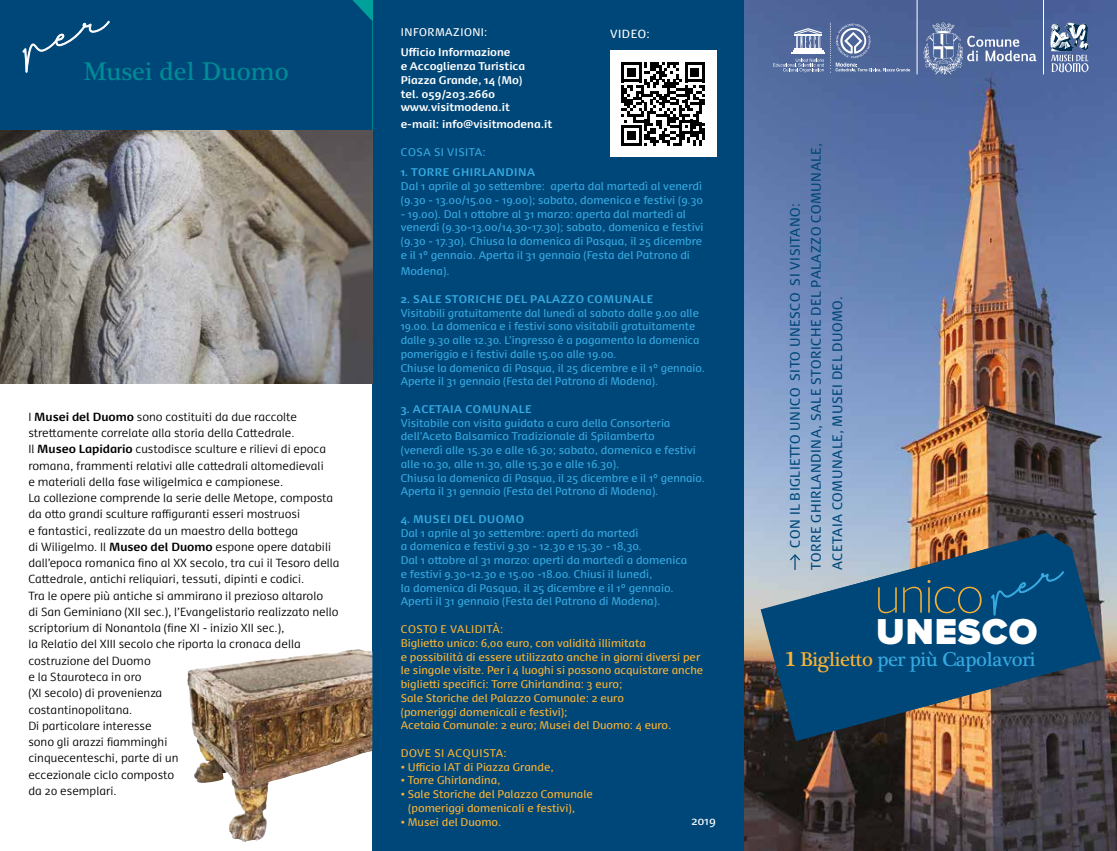
<style>
.page{position:relative;width:1117px;height:851px;background:#fff}
.page>*{position:absolute;margin:0;border:0;box-sizing:border-box;transform-origin:0 0}
.t1{font:100 52.38px "Proxima Nova T";letter-spacing:-.05em;color:#f9b234}
.t2{font:900 37.38px "Proxima Nova";letter-spacing:.025em;color:#fff}
.t3{font:26.25px "Plantagenet Cherokee";color:#008b96}
.t4{font:20.38px "Plantagenet Cherokee";letter-spacing:-.025em;color:#36a9e1}
.t5{font:13px/21.2px "Dancer Pro";letter-spacing:.045em;color:#004779}
.t6{font:300 11.25px/16.2px "Dancer Pro";color:#000}
.t7{font:11.25px "Dancer Pro";letter-spacing:.045em;color:#fff}
.t8{font:10.62px/13.8px "Dancer Pro";color:#36a9e1}
.t9{font:10.62px/13.8px "Dancer Pro";color:#f9b234}
.t10{font:700 10.62px/13.8px "Dancer Pro";color:#fff}
.t11{font:700 10.62px "Dancer Pro";letter-spacing:.045em;color:#36a9e1}
.t12{font:10.62px "Dancer Pro";letter-spacing:.045em;color:#f9b234}
.t13{font:10.62px "Dancer Pro";letter-spacing:.045em;color:#fff}
.t14{font:10.62px "Dancer Pro";letter-spacing:.045em;color:#36a9e1}
.s1{font-weight:700}
.s2{font-size:30.62px;color:#f9b234}
.s3{color:#f9b234}
</style>
<div class="page">
<div style="left:372px;top:0;width:372px;height:850px;background:#004779"></div>
<img style="left:744px;top:0;width:372px;height:850px">
<hr style="left:791px;top:53px;width:33px;height:1px;background:#fff">
<hr style="left:792px;top:51px;width:31px;height:1px;background:#fff">
<svg style="left:794px;top:28px;width:27px;height:22px"></svg>
<svg style="left:772px;top:59px;width:51px;height:13px"></svg>
<svg style="left:829px;top:23px;width:80px;height:50px;background:#6176a4"></svg>
<svg style="left:1050px;top:23px;width:38px;height:49px"></svg>
<img style="left:923px;top:23px;width:113px;height:51px">
<svg style="left:760px;top:532px;width:340px;height:209px;background:#566976"></svg>
<svg style="left:811px;top:532px;width:289px;height:197px;background:#305876"></svg>
<svg style="left:991px;top:571px;width:72px;height:54px;background:#034d80"></svg>
<svg style="left:788px;top:553px;width:13px;height:17px"></svg>
<img style="left:187px;top:649px;width:170px;height:133px">
<hr style="left:916px;top:0;width:1px;height:74px;background:#fff">
<hr style="left:1042px;top:0;width:1px;height:74px;background:#fff">
<div style="left:0;top:0;width:372px;height:130px;background:#004779"></div>
<img style="left:0;top:130px;width:372px;height:254px">
<div style="left:609px;top:51px;width:107px;height:106px;background:#fff"></div>
<svg style="left:621px;top:62px;width:83px;height:83px"></svg>
<svg style="left:18px;top:15px;width:93px;height:74px;background:#0c507f"></svg>
<h3 class="t3" style="left:83px;top:56px;width:207px">Musei del Duomo</h3>
<p class="t6" style="left:28px;top:408px;width:313px">I <span class="s1">Musei del Duomo</span> sono costituiti da due raccolte strettamente correlate alla storia della Cattedrale.<br>Il <span class="s1">Museo Lapidario</span> custodisce sculture e rilievi di epoca romana, frammenti relativi alle cattedrali altomedievali<br>e materiali della fase wiligelmica e campionese.<br>La collezione comprende la serie delle Metope, composta da otto grandi sculture raffiguranti esseri mostruosi<br>e fantastici, realizzate da un maestro della bottega<br>di Wiligelmo. Il <span class="s1">Museo del Duomo</span> espone opere databili dall’epoca romanica fino al XX secolo, tra cui il Tesoro della Cattedrale, antichi reliquiari, tessuti, dipinti e codici.<br>Tra le opere più antiche si ammirano il prezioso altarolo<br>di San Geminiano (XII sec.), l’Evangelistario realizzato nello scriptorium di Nonantola (fine XI - inizio XII sec.),<br>la Relatio del XIII secolo che riporta la cronaca della costruzione del Duomo<br>e la Stauroteca in oro<br>(XI secolo) di provenienza<br>costantinopolitana.<br>Di particolare interesse<br>sono gli arazzi fiamminghi<br>cinquecenteschi, parte di un<br>eccezionale ciclo composto<br>da 20 esemplari.</p>
<p class="t13" style="left:401px;top:25px;width:88px">INFORMAZIONI:</p>
<p class="t10" style="left:400px;top:45px;width:126px">Ufficio Informazione<br>e Accoglienza Turistica<br>Piazza Grande, 14 (Mo) tel. 059/203.2660 www.visitmodena.it</p>
<p class="t10" style="left:400px;top:116px;width:153px">e-mail: info@visitmodena.it</p>
<p class="t14" style="left:401px;top:145px;width:86px">COSA SI VISITA:</p>
<p class="t11" style="left:400px;top:165px;width:136px">1. TORRE GHIRLANDINA</p>
<p class="t8" style="left:400px;top:179px;width:304px">Dal 1 aprile al 30 settembre: aperta dal martedì al venerdì (9.30 - 13.00/15.00 - 19.00); sabato, domenica e festivi (9.30</p>
<p class="t8" style="left:400px;top:206px;width:304px">- 19.00). Dal 1 ottobre al 31 marzo: aperta dal martedì al venerdì (9.30-13.00/14.30-17.30); sabato, domenica e festivi (9.30 - 17.30). Chiusa la domenica di Pasqua, il 25 dicembre e il 1° gennaio. Aperta il 31 gennaio (Festa del Patrono di</p>
<p class="t8" style="left:400px;top:264px;width:50px">Modena).</p>
<p class="t11" style="left:400px;top:291px;width:254px">2. SALE STORICHE DEL PALAZZO COMUNALE</p>
<p class="t8" style="left:400px;top:305px;width:306px">Visitabili gratuitamente dal lunedì al sabato dalle 9.00 alle 19.00. La domenica e i festivi sono visitabili gratuitamente dalle 9.30 alle 12.30. L’ingresso è a pagamento la domenica pomeriggio e i festivi dalle 15.00 alle 19.00.<br>Chiuse la domenica di Pasqua, il 25 dicembre e il 1° gennaio.<br>Aperte il 31 gennaio (Festa del Patrono di Modena).</p>
<p class="t11" style="left:400px;top:401px;width:132px">3. ACETAIA COMUNALE</p>
<p class="t8" style="left:400px;top:415px;width:306px">Visitabile con visita guidata a cura della Consorteria dell’Aceto Balsamico Tradizionale di Spilamberto<br>(venerdì alle 15.30 e alle 16.30; sabato, domenica e festivi alle 10.30, alle 11.30, alle 15.30 e alle 16.30).<br>Chiusa la domenica di Pasqua, il 25 dicembre e il 1° gennaio.<br>Aperta il 31 gennaio (Festa del Patrono di Modena).</p>
<p class="t11" style="left:400px;top:511px;width:125px">4. MUSEI DEL DUOMO</p>
<p class="t8" style="left:400px;top:525px;width:288px">Dal 1 aprile al 30 settembre: aperti da martedì<br>a domenica e festivi 9.30 - 12.30 e 15.30 - 18,30.<br>Dal 1 ottobre al 31 marzo: aperti da martedì a domenica e festivi 9.30-12.30 e 15.00 -18.00. Chiusi il lunedì,<br>la domenica di Pasqua, il 25 dicembre e il 1° gennaio.<br>Aperti il 31 gennaio (Festa del Patrono di Modena).</p>
<p class="t9" style="left:400px;top:621px;width:304px">COSTO E VALIDITÀ:<br>Biglietto unico: 6,00 euro, con validità illimitata<br>e possibilità di essere utilizzato anche in giorni diversi per le singole visite. Per i 4 luoghi si possono acquistare anche biglietti specifici: Torre Ghirlandina: 3 euro;<br>Sale Storiche del Palazzo Comunale: 2 euro<br>(pomeriggi domenicali e festivi);<br>Acetaia Comunale: 2 euro; Musei del Duomo: 4 euro.</p>
<p class="t12" style="left:401px;top:745px;width:107px">DOVE SI ACQUISTA:</p>
<p class="t9" style="left:400px;top:759px;width:154px">• Ufficio IAT di Piazza Grande,</p>
<p class="t9" style="left:400px;top:773px;width:101px">• Torre Ghirlandina,</p>
<p class="t9" style="left:408px;top:786px;width:186px;text-indent:-8px">• Sale Storiche del Palazzo Comunale (pomeriggi domenicali e festivi),</p>
<p class="t9" style="left:400px;top:814px;width:102px">• Musei del Duomo.</p>
<p class="t7" style="left:610px;top:26px;width:41px">VIDEO:</p>
<p class="t7" style="left:691px;top:812px;width:26px">2019</p>
<p class="t5" style="left:783px;top:570px;width:429px;text-indent:23px;rotate:-90deg">CON IL BIGLIETTO UNICO SITO UNESCO SI VISITANO:<br>TORRE GHIRLANDINA, SALE STORICHE DEL PALAZZO COMUNALE,<br>ACETAIA COMUNALE, MUSEI DEL DUOMO.</p>
<h1 class="t1" style="left:873px;top:565px;width:113px">unico</h1>
<h3 class="t4" style="left:784px;top:647px;width:252px"><span class="s2">1</span> <span class="s3">Biglietto</span> per più Capolavori</h3>
<h2 class="t2" style="left:876px;top:609px;width:163px">UNESCO</h2>
</div>
